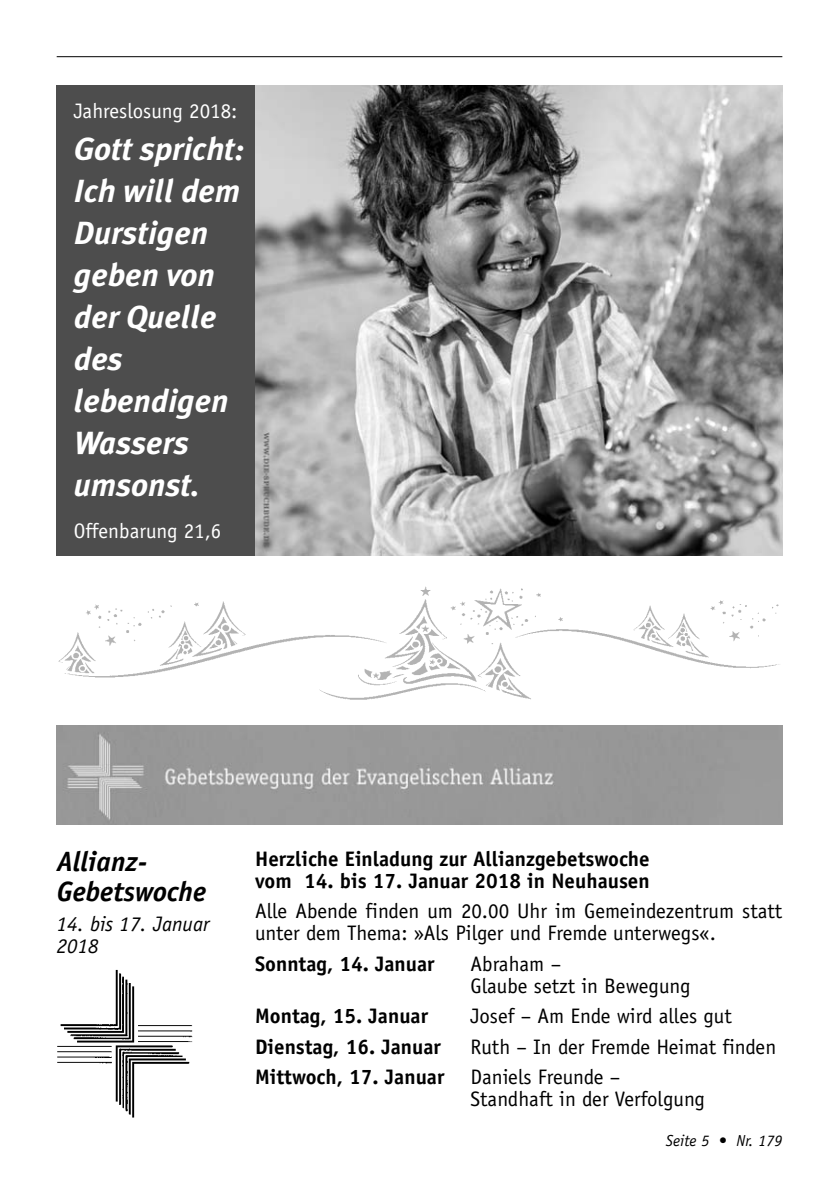
<style>
.page{position:relative;width:840px;height:1190px;background:#fff}
.page>*{position:absolute;margin:0;border:0;box-sizing:border-box;transform-origin:0 0}
.t1{font:32px/42px "Meta Plus Bold E Italic";color:#fff}
.t2{font:italic 28px/29.6px "Officina Sans E Bold";color:#000}
.t3{font:21px/22px "Officina Sans E Book";color:#000}
.t4{font:21px/22px "Officina Sans E Bold";color:#000}
.t5{font:21px "Officina Sans E Book";color:#fff}
.t6{font:italic 21px/22px "Officina Sans E Book";color:#000}
.t7{font:italic 16px "Officina Sans E Book";color:#000}
.s1{font-family:"Officina Sans E Book"}
</style>
<div class="page">
<hr style="left:57px;top:56px;width:725px;height:1px;background:#000">
<img style="left:57px;top:726px;width:725px;height:99px">
<img style="left:57px;top:969px;width:136px;height:149px">
<img style="left:255px;top:85px;width:527px;height:471px">
<img style="left:58px;top:586px;width:722px;height:114px">
<div style="left:57px;top:85px;width:198px;height:471px;background:#4d4d4d"></div>
<p class="t5" style="left:74px;top:103px;width:165px">Jahreslosung 2018:</p>
<h1 class="t1" style="left:74px;top:131px;width:172px">Gott spricht:<br>Ich will dem<br>Durstigen geben von der Quelle des lebendigen<br>Wassers umsonst.</h1>
<p class="t5" style="left:74px;top:523px;width:149px">Offenbarung 21,6</p>
<h2 class="t2" style="left:57px;top:850px;width:151px">Allianz-<br>Gebetswoche</h2>
<p class="t6" style="left:57px;top:915px;width:154px">14. bis 17. Januar<br>2018</p>
<p class="t4" style="left:255px;top:850px;width:396px">Herzliche Einladung zur Allianzgebetswoche vom 14. bis 17. Januar 2018 in Neuhausen</p>
<p class="t3" style="left:255px;top:902px;width:529px">Alle Abende finden um 20.00 Uhr im Gemeindezentrum statt unter dem Thema: »Als Pilger und Fremde unterwegs«.</p>
<p class="t4" style="left:255px;top:955px;width:181px">Sonntag, 14. Januar</p>
<p class="t3" style="left:471px;top:955px;width:222px">Abraham –<br>Glaube setzt in Bewegung</p>
<p class="t4" style="left:255px;top:1007px;width:174px">Montag, 15. Januar</p>
<p class="t3" style="left:471px;top:1007px;width:263px">Josef – Am Ende wird alles gut</p>
<p class="t4" style="left:255px;top:1038px;width:187px">Dienstag, 16. Januar</p>
<p class="t3" style="left:471px;top:1038px;width:307px">Ruth – In der Fremde Heimat finden</p>
<p class="t4" style="left:255px;top:1068px;width:367px">Mittwoch, 17. Januar <span class="s1">Daniels Freunde –</span></p>
<p class="t3" style="left:471px;top:1090px;width:236px">Standhaft in der Verfolgung</p>
<p class="t7" style="left:666px;top:1134px;width:118px">Seite 5 • Nr. 179</p>
</div>
